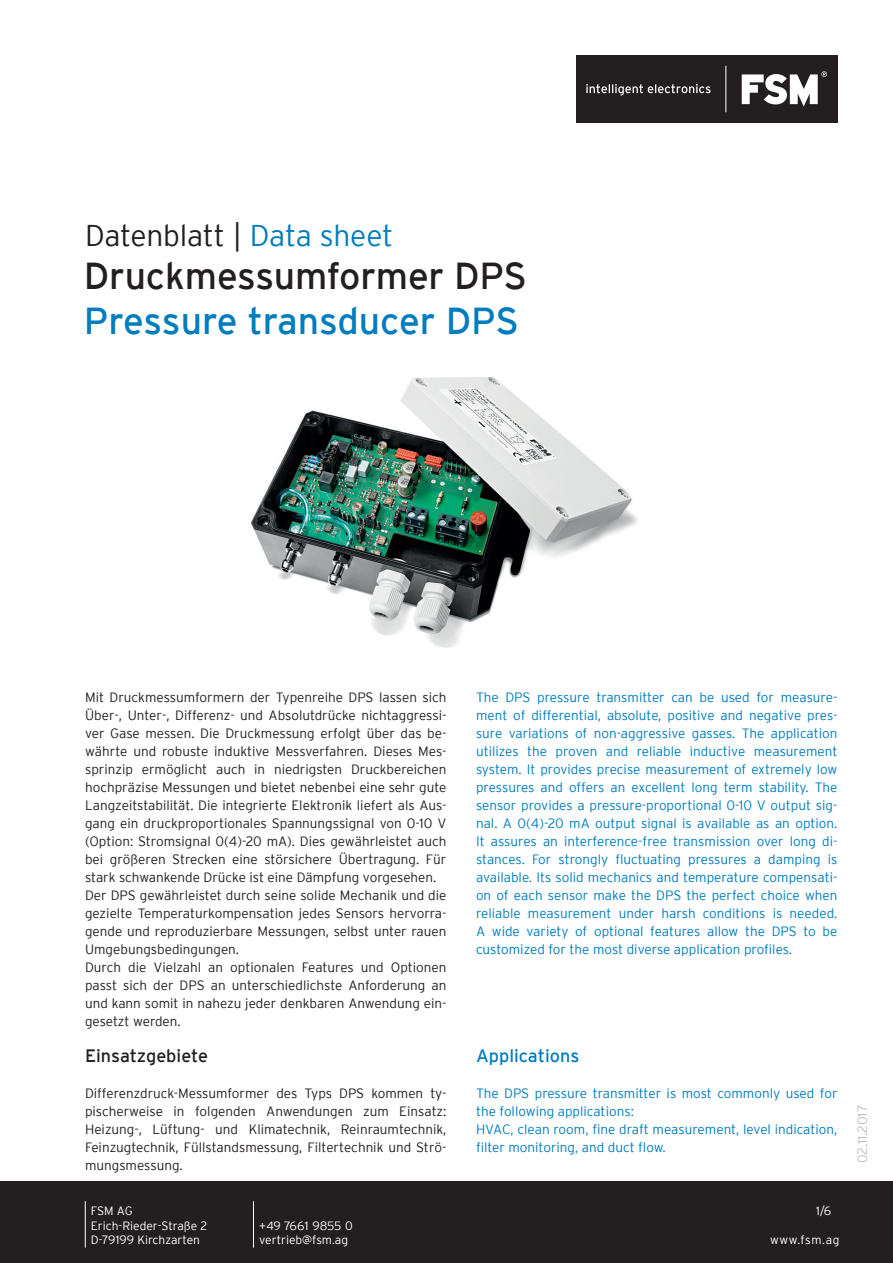
<style>
.page{position:relative;width:893px;height:1263px;background:#fff}
.page>*{position:absolute;margin:0;border:0;box-sizing:border-box;transform-origin:0 0}
.t1{font:37.5px "Interstate";color:#007dbe}
.t2{font:37.5px "Interstate";letter-spacing:-.005em;color:#231f20}
.t3{font:300 30px "Interstate";letter-spacing:-.01em;color:#231f20}
.t4{font:18px "Interstate";color:#231f20}
.t5{font:18px "Interstate";color:#007dbe}
.t6{font:300 13.5px/18px "Interstate";color:#231f20}
.t7{font:300 13.5px/18px "Interstate";color:#007dbe;text-align:justify}
.t8{font:300 13.5px "Interstate";color:#bfbfbf}
.t9{font:300 12px/14.4px "Interstate";color:#fff}
.s1{color:#007dbe}
</style>
<div class="page">
<div style="left:0;top:1181px;width:893px;height:82px;background:#231f20"></div>
<hr style="left:253px;top:1201px;width:1px;height:46px;background:#fff">
<hr style="left:85px;top:1201px;width:1px;height:46px;background:#fff">
<div style="left:576px;top:55px;width:261px;height:68px;background:#231f20"></div>
<hr style="left:726px;top:66px;width:1px;height:46px;background:#fff">
<svg style="left:742px;top:71px;width:85px;height:36px"></svg>
<svg style="left:586px;top:84px;width:124px;height:11px"></svg>
<img style="left:250px;top:377px;width:388px;height:271px">
<h2 class="t3" style="left:85px;top:218px;width:310px">Datenblatt | <span class="s1">Data sheet</span></h2>
<h1 class="t2" style="left:84px;top:255px;width:445px">Druckmessumformer DPS</h1>
<h1 class="t1" style="left:84px;top:300px;width:436px">Pressure transducer DPS</h1>
<p class="t6" style="left:85px;top:688px;width:363px">Mit Druckmessumformern der Typenreihe DPS lassen sich Über-, Unter-, Differenz- und Absolutdrücke nichtaggressi&shy;ver Gase messen. Die Druckmessung erfolgt über das be&shy;währte und robuste induktive Messverfahren. Dieses Mes&shy;sprinzip ermöglicht auch in niedrigsten Druckbereichen hochpräzise Messungen und bietet nebenbei eine sehr gute Langzeitstabilität. Die integrierte Elektronik liefert als Aus&shy;gang ein druckproportionales Spannungssignal von 0-10 V (Option: Stromsignal 0(4)-20 mA). Dies gewährleistet auch bei größeren Strecken eine störsichere Übertragung. Für stark schwankende Drücke ist eine Dämpfung vorgesehen.<br>Der DPS gewährleistet durch seine solide Mechanik und die gezielte Temperaturkompensation jedes Sensors hervorra&shy;gende und reproduzierbare Messungen, selbst unter rauen Umgebungsbedingungen.<br>Durch die Vielzahl an optionalen Features und Optionen passt sich der DPS an unterschiedlichste Anforderung an und kann somit in nahezu jeder denkbaren Anwendung ein&shy;gesetzt werden.</p>
<h3 class="t4" style="left:85px;top:1046px;width:124px">Einsatzgebiete</h3>
<p class="t6" style="left:85px;top:1084px;width:363px;text-align:justify">Differenzdruck-Messumformer des Typs DPS kommen ty&shy;pischerweise in folgenden Anwendungen zum Einsatz:<br>Heizung-, Lüftung- und Klimatechnik, Reinraumtechnik, Feinzugtechnik, Füllstandsmessung, Filtertechnik und Strö&shy;mungsmessung.</p>
<p class="t7" style="left:476px;top:688px;width:363px">The DPS pressure transmitter can be used for measure&shy;ment of differential, absolute, positive and negative pres&shy;sure variations of non-aggressive gasses. The application utilizes the proven and reliable inductive measurement system. It provides precise measurement of extremely low pressures and offers an excellent long term stability. The sensor provides a pressure-proportional 0-10 V output sig&shy;nal. A 0(4)-20 mA output signal is available as an option.<br>It assures an interference-free transmission over long di&shy;stances. For strongly fluctuating pressures a damping is available. Its solid mechanics and temperature compensati&shy;on of each sensor make the DPS the perfect choice when reliable measurement under harsh conditions is needed.<br>A wide variety of optional features allow the DPS to be customized for the most diverse application profiles.</p>
<h3 class="t5" style="left:476px;top:1046px;width:105px">Applications</h3>
<p class="t7" style="left:476px;top:1084px;width:363px;text-align:left">The DPS pressure transmitter is most commonly used for the following applications:<br>HVAC, clean room, fine draft measurement, level indication, filter monitoring, and duct flow.</p>
<p class="t9" style="left:91px;top:1203px;width:118px">FSM AG<br>Erich-Rieder-Straße 2<br>D-79199 Kirchzarten</p>
<p class="t9" style="left:816px;top:1203px;width:17px">1/6</p>
<p class="t9" style="left:259px;top:1218px;width:95px">+49 7661 9855 0 vertrieb@fsm.ag</p>
<p class="t9" style="left:770px;top:1232px;width:71px">www.fsm.ag</p>
<p class="t8" style="left:855px;top:1163px;width:60px;rotate:-90deg">02.11.2017</p>
</div>
